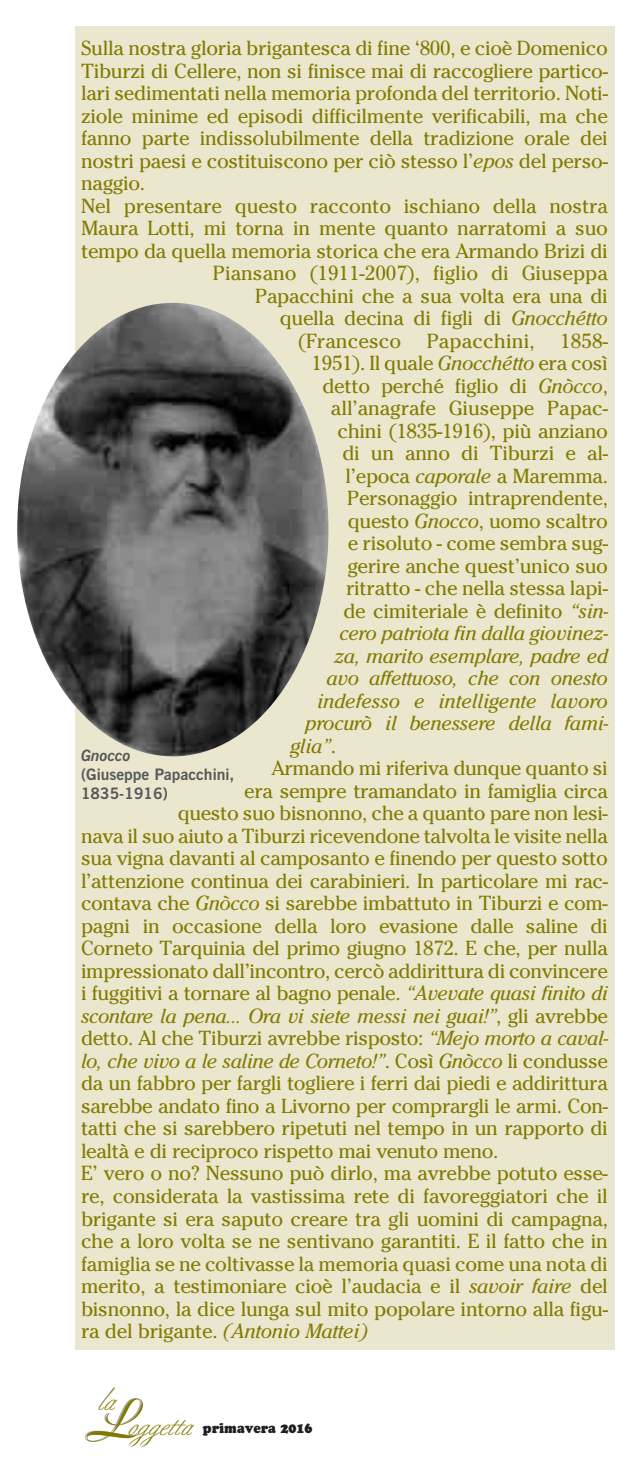
<style>
.page{position:relative;width:626px;height:1472px;background:#fff}
.page>*{position:absolute;margin:0;border:0;box-sizing:border-box;transform-origin:0 0}
.t1{font:28.8px "Berthold Script";color:#837a00}
.t2{font:20.25px "Cheltenham";letter-spacing:-.015em;color:#837a00}
.t3{font:italic 20.25px "Cheltenham";letter-spacing:-.015em;color:#837a00}
.t4{font:20.25px "Cheltenham";letter-spacing:.005em;color:#837a00}
.t5{font:700 15.75px/18.9px "News Gothic BT";color:#57585a}
.t6{font:italic 700 15.75px "News Gothic BT";color:#57585a}
.t7{font:900 13.5px "Cooper BT";color:#231f20;scale:.95 1}
.s1{font-style:italic}
.s2{font-style:normal}
.s3{font-family:"Boulevard";font-size:53.77px;color:#a8a9ad}
</style>
<div class="page">
<div style="left:75px;top:26px;width:539px;height:1324px;background:#eae7ce"></div>
<img style="left:17px;top:303px;width:311px;height:453px;border-radius:50%">
<p class="t2" style="left:81px;top:41px;width:528px">Sulla nostra gloria brigantesca di fine ‘800, e cioè Domenico</p>
<p class="t2" style="left:81px;top:63px;width:528px">Tiburzi di Cellere, non si finisce mai di raccogliere partico-</p>
<p class="t2" style="left:81px;top:86px;width:528px">lari sedimentati nella memoria profonda del territorio. Noti-</p>
<p class="t2" style="left:81px;top:108px;width:528px">ziole minime ed episodi difficilmente verificabili, ma che</p>
<p class="t2" style="left:81px;top:131px;width:528px">fanno parte indissolubilmente della tradizione orale dei</p>
<p class="t2" style="left:81px;top:153px;width:528px">nostri paesi e costituiscono per ciò stesso l’<span class="s1">epos</span> del perso-</p>
<p class="t2" style="left:81px;top:176px;width:66px">naggio.</p>
<p class="t2" style="left:81px;top:198px;width:528px">Nel presentare questo racconto ischiano della nostra</p>
<p class="t2" style="left:81px;top:221px;width:528px">Maura Lotti, mi torna in mente quanto narratomi a suo</p>
<p class="t2" style="left:81px;top:243px;width:528px">tempo da quella memoria storica che era Armando Brizi di</p>
<p class="t2" style="left:213px;top:266px;width:396px">Piansano (1911-2007), figlio di Giuseppa</p>
<p class="t2" style="left:255px;top:288px;width:354px">Papacchini che a sua volta era una di</p>
<p class="t2" style="left:279px;top:311px;width:329px">quella decina di figli di <span class="s1">Gnocchétto</span></p>
<p class="t4" style="left:297px;top:333px;width:311px">(Francesco Papacchini, 1858-</p>
<p class="t2" style="left:311px;top:356px;width:297px">1951). Il quale <span class="s1">Gnocchétto</span> era così</p>
<p class="t2" style="left:322px;top:378px;width:287px">detto perché figlio di <span class="s1">Gnòcco</span>,</p>
<p class="t2" style="left:331px;top:401px;width:278px">all’anagrafe Giuseppe Papac-</p>
<p class="t2" style="left:337px;top:423px;width:272px">chini (1835-1916), più anziano</p>
<p class="t2" style="left:342px;top:446px;width:267px">di un anno di Tibur zi e al -</p>
<p class="t2" style="left:345px;top:468px;width:264px">l’epoca <span class="s1">caporale</span> a Maremma.</p>
<p class="t2" style="left:347px;top:491px;width:262px">Personaggio intraprendente,</p>
<p class="t2" style="left:347px;top:513px;width:261px">questo <span class="s1">Gnocco</span>, uomo scaltro</p>
<p class="t2" style="left:347px;top:536px;width:261px">e risoluto - come sembra sug-</p>
<p class="t2" style="left:347px;top:558px;width:262px">gerire anche quest’unico suo</p>
<p class="t2" style="left:346px;top:581px;width:263px">ritratto - che nella stessa lapi-</p>
<p class="t2" style="left:343px;top:603px;width:266px">de cimiteriale è definito <span class="s1">“sin-</span></p>
<p class="t3" style="left:339px;top:626px;width:270px">cero patriota fin dalla giovinez-</p>
<p class="t3" style="left:333px;top:648px;width:275px">za, marito esemplare, padre ed</p>
<p class="t3" style="left:326px;top:671px;width:283px">avo affettuoso, che con onesto</p>
<p class="t3" style="left:317px;top:693px;width:292px">in defesso e intelligente lavoro</p>
<p class="t3" style="left:305px;top:716px;width:304px">pro curò il benessere della fami-</p>
<p class="t3" style="left:290px;top:738px;width:47px">glia”<span class="s2">.</span></p>
<p class="t2" style="left:271px;top:761px;width:337px">Armando mi riferiva dunque quanto si</p>
<p class="t2" style="left:244px;top:783px;width:365px">era sempre tramandato in famiglia circa</p>
<p class="t2" style="left:177px;top:806px;width:431px">questo suo bisnonno, che a quanto pare non lesi-</p>
<p class="t2" style="left:81px;top:828px;width:528px">nava il suo aiuto a Tiburzi ricevendone talvolta le visite nella</p>
<p class="t2" style="left:81px;top:851px;width:528px">sua vigna davanti al camposanto e finendo per questo sotto</p>
<p class="t2" style="left:81px;top:873px;width:528px">l’attenzione continua dei carabinieri. In particolare mi rac-</p>
<p class="t2" style="left:81px;top:896px;width:528px">contava che <span class="s1">Gnòcco</span> si sarebbe imbattuto in Tiburzi e com-</p>
<p class="t2" style="left:81px;top:918px;width:528px">pagni in occasione della loro evasione dalle saline di</p>
<p class="t2" style="left:81px;top:941px;width:528px">Corneto Tar qui nia del primo giugno 1872. E che, per nulla</p>
<p class="t2" style="left:81px;top:963px;width:528px">impressionato dall’incontro, cercò addirittura di convincere</p>
<p class="t2" style="left:81px;top:986px;width:528px">i fuggitivi a tornare al bagno penale. <span class="s1">“Avevate quasi finito di</span></p>
<p class="t3" style="left:81px;top:1008px;width:528px">scontare la pena... Ora vi siete messi nei guai!”<span class="s2">, gli avrebbe</span></p>
<p class="t2" style="left:81px;top:1031px;width:528px">detto. Al che Tiburzi avrebbe risposto: <span class="s1">“Mejo morto a caval-</span></p>
<p class="t3" style="left:81px;top:1053px;width:528px">lo, che vivo a le saline de Corneto!”<span class="s2">. Così</span> Gnòcco <span class="s2">li condusse</span></p>
<p class="t2" style="left:81px;top:1076px;width:528px">da un fabbro per fargli togliere i ferri dai piedi e addirittura</p>
<p class="t2" style="left:81px;top:1098px;width:528px">sarebbe andato fino a Livorno per comprargli le armi. Con-</p>
<p class="t2" style="left:81px;top:1121px;width:528px">tatti che si sarebbero ripetuti nel tempo in un rapporto di</p>
<p class="t2" style="left:81px;top:1143px;width:418px">lealtà e di reciproco rispetto mai venuto meno.</p>
<p class="t2" style="left:81px;top:1166px;width:528px">E’ vero o no? Nessuno può dirlo, ma avrebbe potuto esse-</p>
<p class="t2" style="left:81px;top:1188px;width:528px">re, considerata la vastissima rete di favoreggiatori che il</p>
<p class="t2" style="left:81px;top:1211px;width:528px">brigante si era saputo creare tra gli uomini di campagna,</p>
<p class="t2" style="left:81px;top:1233px;width:528px">che a loro volta se ne sentivano garantiti. E il fatto che in</p>
<p class="t2" style="left:81px;top:1256px;width:528px">famiglia se ne coltivasse la memoria quasi come una nota di</p>
<p class="t2" style="left:81px;top:1278px;width:528px">merito, a testimoniare cioè l’audacia e il <span class="s1">savoir faire</span> del</p>
<p class="t2" style="left:81px;top:1301px;width:528px">bisnonno, la dice lunga sul mito popolare intorno alla figu-</p>
<p class="t3" style="left:81px;top:1323px;width:288px"><span class="s2">ra del brigante.</span> (Antonio Mattei)</p>
<p class="t6" style="left:81px;top:750px;width:51px">Gnocco</p>
<p class="t5" style="left:81px;top:766px;width:154px">(Giuseppe Papacchini,<br>1835-1916)</p>
<h1 class="t1" style="left:97px;top:1387px;width:18px">la</h1>
<h1 class="t1" style="left:83px;top:1411px;width:109px"><span class="s3">L</span>oggetta</h1>
<p class="t7" style="left:202px;top:1423px;width:117px">primavera 2016</p>
</div>
